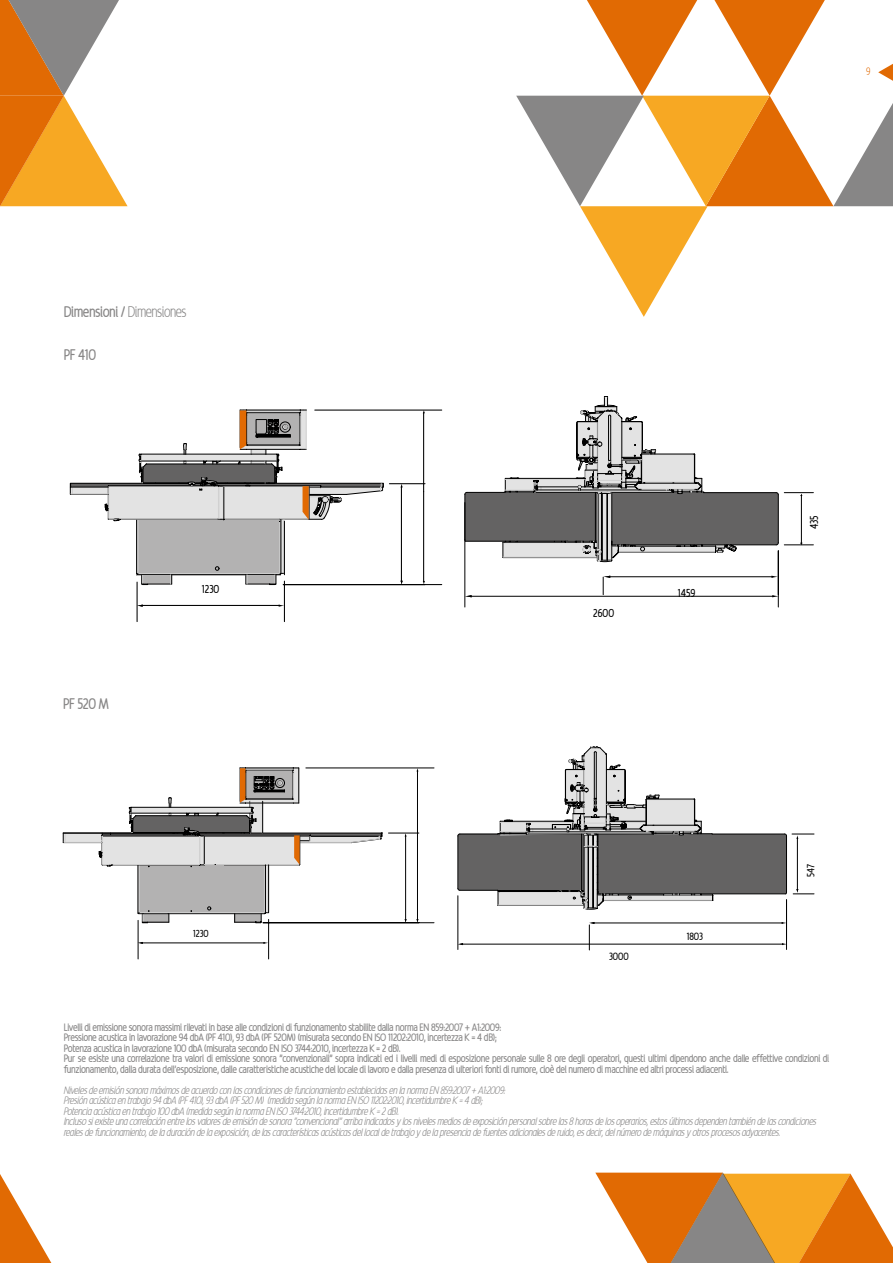
<style>
.page{position:relative;width:893px;height:1263px;background:#fff}
.page>*{position:absolute;margin:0;border:0;box-sizing:border-box;transform-origin:0 0}
.t1{font:15px "Revalo Modern";letter-spacing:-.03em;color:#878686}
.t2{font:11.25px "Revalo Modern";color:#000}
.t3{font:italic 300 10.5px/10.5px "Revalo Modern";letter-spacing:-.03em;color:#878686}
.t4{font:10.5px/10.5px "Revalo Modern";letter-spacing:-.03em;color:#878686}
.t5{font:300 10.5px "Revalo Modern";color:#e16a03}
.t6{font:10.35px "Revalo Modern";color:#000}
.t7{font:9.9px "Revalo Modern";color:#000}
.s1{font-weight:300}
</style>
<div class="page">
<svg style="left:0;top:1174px;width:52px;height:89px"></svg>
<hr style="left:465px;top:503px;width:1px;height:104px;background:#000">
<hr style="left:778px;top:551px;width:1px;height:56px;background:#000">
<svg style="left:465px;top:396px;width:348px;height:166px"></svg>
<hr style="left:609px;top:576px;width:164px;height:1px;background:#000">
<svg style="left:771px;top:576px;width:7px;height:2px"></svg>
<svg style="left:603px;top:576px;width:7px;height:19px"></svg>
<hr style="left:470px;top:596px;width:304px;height:1px;background:#000">
<svg style="left:772px;top:595px;width:7px;height:2px"></svg>
<hr style="left:786px;top:900px;width:1px;height:49px;background:#000">
<hr style="left:458px;top:896px;width:1px;height:53px;background:#000">
<svg style="left:458px;top:747px;width:356px;height:163px"></svg>
<hr style="left:593px;top:923px;width:190px;height:1px;background:#000">
<svg style="left:589px;top:922px;width:5px;height:28px"></svg>
<hr style="left:462px;top:944px;width:321px;height:1px;background:#000">
<hr style="left:283px;top:584px;width:159px;height:1px;background:#000">
<hr style="left:315px;top:410px;width:127px;height:1px;background:#000">
<hr style="left:423px;top:491px;width:1px;height:90px;background:#000">
<hr style="left:401px;top:487px;width:1px;height:94px;background:#000">
<hr style="left:142px;top:605px;width:138px;height:1px;background:#000">
<hr style="left:423px;top:413px;width:1px;height:79px;background:#000">
<hr style="left:389px;top:483px;width:36px;height:1px;background:#000">
<hr style="left:137px;top:582px;width:1px;height:40px;background:#000">
<hr style="left:284px;top:581px;width:1px;height:41px;background:#000">
<svg style="left:69px;top:482px;width:35px;height:13px"></svg>
<svg style="left:104px;top:409px;width:280px;height:176px"></svg>
<hr style="left:263px;top:922px;width:171px;height:1px;background:#000">
<hr style="left:306px;top:768px;width:128px;height:1px;background:#000">
<hr style="left:388px;top:833px;width:31px;height:1px;background:#000">
<hr style="left:138px;top:920px;width:1px;height:39px;background:#000">
<hr style="left:268px;top:919px;width:1px;height:40px;background:#000">
<hr style="left:405px;top:836px;width:1px;height:84px;background:#000">
<hr style="left:417px;top:771px;width:1px;height:149px;background:#000">
<hr style="left:142px;top:943px;width:122px;height:1px;background:#000">
<svg style="left:63px;top:767px;width:320px;height:156px"></svg>
<svg style="left:595px;top:1172px;width:298px;height:91px"></svg>
<svg style="left:516px;top:0;width:377px;height:317px"></svg>
<svg style="left:0;top:0;width:128px;height:206px"></svg>
<p class="t5" style="left:866px;top:64px;width:6px">9</p>
<h1 class="t1" style="left:64px;top:301px;width:124px">Dimensioni / <span class="s1">Dimensiones</span></h1>
<h1 class="t1" style="left:64px;top:344px;width:34px">PF 410</h1>
<h1 class="t1" style="left:63px;top:693px;width:48px">PF 520 M</h1>
<p class="t2" style="left:202px;top:581px;width:19px">1230</p>
<p class="t7" style="left:193px;top:926px;width:17px">1230</p>
<p class="t2" style="left:593px;top:605px;width:23px">2600</p>
<p class="t2" style="left:678px;top:585px;width:19px">1459</p>
<p class="t6" style="left:609px;top:949px;width:21px">3000</p>
<p class="t6" style="left:687px;top:929px;width:18px">1803</p>
<p class="t2" style="left:806px;top:529px;width:15px;rotate:-90deg">435</p>
<p class="t6" style="left:803px;top:877px;width:14px;rotate:-90deg">547</p>
<p class="t4" style="left:64px;top:1021px;width:767px">Livelli di emissione sonora massimi rilevati in base alle condizioni di funzionamento stabilite dalla norma EN 859:2007 + A1:2009:<br>Pressione acustica in lavorazione 94 dbA (PF 410), 93 dbA (PF 520M) (misurata secondo EN ISO 11202:2010, incertezza K = 4 dB);<br>Potenza acustica in lavorazione 100 dbA (misurata secondo EN ISO 3744:2010, incertezza K = 2 dB).<br>Pur se esiste una correlazione tra valori di emissione sonora "convenzionali" sopra indicati ed i livelli medi di esposizione personale sulle 8 ore degli operatori, questi ultimi dipendono anche dalle effettive condizioni di funzionamento, dalla durata dell'esposizione, dalle caratteristiche acustiche del locale di lavoro e dalla presenza di ulteriori fonti di rumore, cioè del numero di macchine ed altri processi adiacenti.</p>
<p class="t3" style="left:64px;top:1084px;width:754px">Niveles de emisión sonora máximos de acuerdo con las condiciones de funcionamiento establecidas en la norma EN 859:2007 + A1:2009:<br>Presión acústica en trabajo 94 dbA (PF 410), 93 dbA (PF 520 M) (medida según la norma EN ISO 11202:2010, incertidumbre K = 4 dB);<br>Potencia acústica en trabajo 100 dbA (medida según la norma EN ISO 3744:2010, incertidumbre K = 2 dB).<br>Incluso si existe una correlación entre los valores de emisión de sonora "convencional" arriba indicados y los niveles medios de exposición personal sobre las 8 horas de los operarios, estos últimos dependen también de las condiciones reales de funcionamiento, de la duración de la exposición, de las características acústicas del local de trabajo y de la presencia de fuentes adicionales de ruido, es decir, del número de máquinas y otros procesos adyacentes.</p>
</div>
